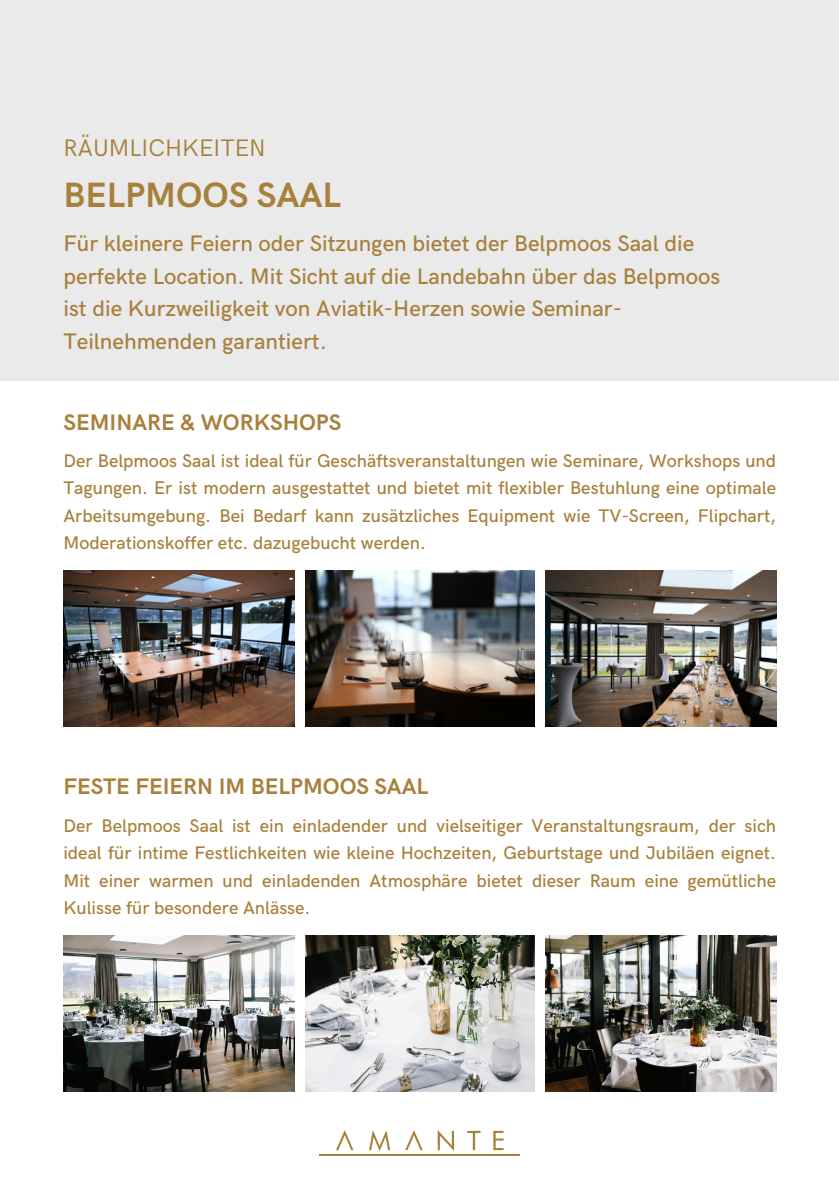
<style>
.page{position:relative;width:839px;height:1191px;background:#fff}
.page>*{position:absolute;margin:0;border:0;box-sizing:border-box;transform-origin:0 0}
.t1{font:700 35.2px "HK Grotesk";color:#a7803c}
.t2{font:24px "HK Grotesk";color:#a7803c}
.t3{font:500 22.6px/32.8px "HK Grotesk";color:#a7803c}
.t4{font:700 22.6px "HK Grotesk";color:#a7803c}
.t5{font:500 18.4px/27.4px "HK Grotesk";color:#a7803c;text-align:justify}
</style>
<div class="page">
<div style="left:0;top:0;width:838px;height:1191px;background:#eaeaeb"></div>
<div style="left:0;top:381px;width:838px;height:810px;background:#fff"></div>
<img style="left:63px;top:936px;width:231px;height:156px">
<img style="left:305px;top:936px;width:229px;height:156px">
<img style="left:545px;top:936px;width:231px;height:156px">
<img style="left:63px;top:571px;width:231px;height:156px">
<img style="left:305px;top:571px;width:229px;height:156px">
<img style="left:545px;top:571px;width:231px;height:156px">
<hr style="left:320px;top:1154px;width:200px;height:1px;background:#a8813d">
<svg style="left:405px;top:1130px;width:17px;height:20px"></svg>
<svg style="left:336px;top:1130px;width:17px;height:20px"></svg>
<svg style="left:369px;top:1130px;width:21px;height:21px"></svg>
<svg style="left:437px;top:1130px;width:17px;height:21px"></svg>
<svg style="left:467px;top:1131px;width:13px;height:19px"></svg>
<svg style="left:493px;top:1131px;width:10px;height:19px"></svg>
<p class="t2" style="left:63px;top:135px;width:204px">RÄUMLICHKEITEN</p>
<h3 class="t1" style="left:63px;top:175px;width:279px">BELPMOOS SAAL</h3>
<h1 class="t3" style="left:63px;top:228px;width:658px">Für kleinere Feiern oder Sitzungen bietet der Belpmoos Saal die perfekte Location. Mit Sicht auf die Landebahn über das Belpmoos ist die Kurzweiligkeit von Aviatik-Herzen sowie Seminar-Teilnehmenden garantiert.</h1>
<h4 class="t4" style="left:63px;top:409px;width:279px">SEMINARE &amp; WORKSHOPS</h4>
<h2 class="t5" style="left:63px;top:448px;width:714px">Der Belpmoos Saal ist ideal für Geschäftsveranstaltungen wie Seminare, Workshops und Tagungen. Er ist modern ausgestattet und bietet mit flexibler Bestuhlung eine optimale Arbeitsumgebung. Bei Bedarf kann zusätzliches Equipment wie TV-Screen, Flipchart, Moderationskoffer etc. dazugebucht werden.</h2>
<h2 class="t4" style="left:63px;top:774px;width:366px">FESTE FEIERN IM BELPMOOS SAAL</h2>
<p class="t5" style="left:63px;top:812px;width:714px">Der Belpmoos Saal ist ein einladender und vielseitiger Veranstaltungsraum, der sich ideal für intime Festlichkeiten wie kleine Hochzeiten, Geburtstage und Jubiläen eignet.<br>Mit einer warmen und einladenden Atmosphäre bietet dieser Raum eine gemütliche Kulisse für besondere Anlässe.</p>
</div>
